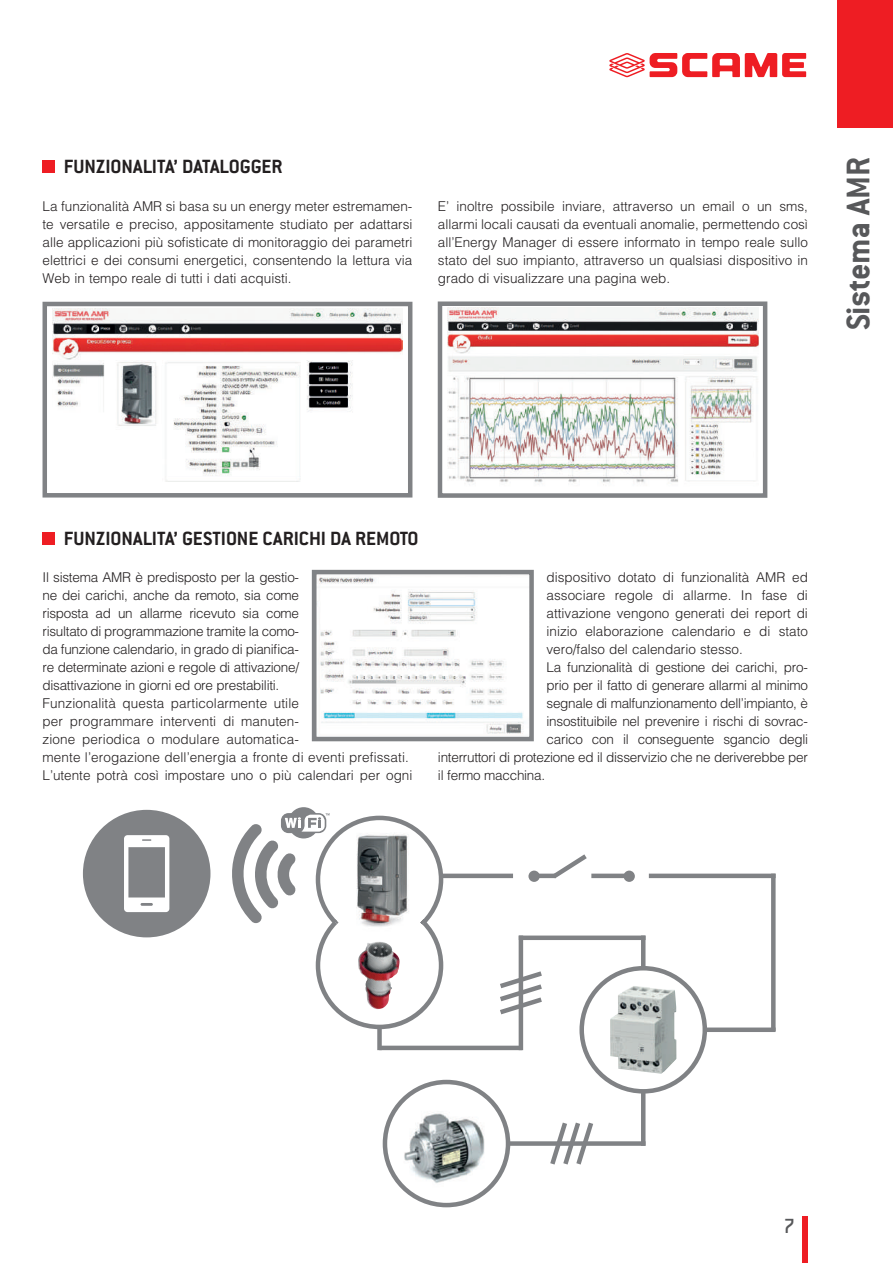
<style>
.page{position:relative;width:893px;height:1263px;background:#fff}
.page>*{position:absolute;margin:0;border:0;box-sizing:border-box;transform-origin:0 0}
.t1{font:700 36px "Conduit ITC";letter-spacing:-.005em;color:#57585a}
.t2{font:500 22.5px "Conduit ITC";color:#57585a}
.t3{font:700 21px "Conduit ITC";color:#231f20}
.t4{font:300 13.5px/18px "Helvetica";letter-spacing:-.015em;color:#231f20;text-align:justify}
</style>
<div class="page">
<hr style="left:641px;top:935px;width:4px;height:111px;background:#808285">
<svg style="left:609px;top:53px;width:197px;height:24px"></svg>
<div style="left:838px;top:0;width:55px;height:128px;background:#ee1d23"></div>
<div style="left:803px;top:1216px;width:5px;height:47px;background:#ee1d23"></div>
<div style="left:43px;top:160px;width:12px;height:13px;background:#ee1d23"></div>
<img style="left:53px;top:308px;width:349px;height:174px">
<div style="left:43px;top:302px;width:369px;height:195px;border:4px solid #808285"></div>
<img style="left:447px;top:308px;width:311px;height:177px">
<div style="left:438px;top:301px;width:329px;height:197px;border:4px solid #808285"></div>
<img style="left:317px;top:575px;width:207px;height:159px">
<div style="left:312px;top:570px;width:222px;height:171px;border:4px solid #808285"></div>
<div style="left:288px;top:807px;width:31px;height:31px;background:#808285;border-radius:50%"></div>
<div style="left:582px;top:968px;width:123px;height:123px;background:#fff;border-radius:50%"></div>
<img style="left:610px;top:986px;width:66px;height:88px">
<div style="left:579px;top:966px;width:128px;height:127px;border:4px solid #808285;border-radius:50%"></div>
<div style="left:83px;top:810px;width:127px;height:127px;background:#808285;border-radius:50%"></div>
<svg style="left:124px;top:835px;width:45px;height:77px"></svg>
<div style="left:497px;top:1141px;width:148px;height:5px;background:#808285"></div>
<div style="left:519px;top:935px;width:126px;height:5px;background:#808285"></div>
<hr style="left:379px;top:1046px;width:143px;height:4px;background:#808285">
<svg style="left:547px;top:1122px;width:50px;height:43px"></svg>
<div style="left:377px;top:1026px;width:5px;height:24px;background:#808285"></div>
<hr style="left:641px;top:1092px;width:4px;height:54px;background:#808285">
<div style="left:771px;top:874px;width:5px;height:157px;background:#808285"></div>
<hr style="left:519px;top:935px;width:4px;height:115px;background:#808285">
<svg style="left:500px;top:968px;width:42px;height:50px"></svg>
<hr style="left:441px;top:874px;width:72px;height:4px;background:#808285">
<hr style="left:591px;top:874px;width:38px;height:4px;background:#808285">
<hr style="left:535px;top:874px;width:21px;height:4px;background:#808285">
<svg style="left:548px;top:854px;width:44px;height:25px"></svg>
<div style="left:528px;top:870px;width:12px;height:12px;background:#808285;border-radius:50%"></div>
<div style="left:624px;top:870px;width:11px;height:12px;background:#808285;border-radius:50%"></div>
<svg style="left:232px;top:813px;width:214px;height:218px"></svg>
<img style="left:334px;top:822px;width:91px;height:115px">
<img style="left:358px;top:942px;width:42px;height:67px">
<div style="left:43px;top:532px;width:12px;height:12px;background:#ee1d23"></div>
<hr style="left:649px;top:874px;width:127px;height:4px;background:#808285">
<div style="left:706px;top:1027px;width:70px;height:5px;background:#808285"></div>
<svg style="left:385px;top:1082px;width:123px;height:123px"></svg>
<img style="left:392px;top:1100px;width:109px;height:87px">
<div style="left:383px;top:1080px;width:127px;height:127px;border:4px solid #808285;border-radius:50%"></div>
<h3 class="t3" style="left:64px;top:155px;width:220px">FUNZIONALITA’ DATALOGGER</h3>
<p class="t4" style="left:43px;top:197px;width:371px">La funzionalità AMR si basa su un energy meter estremamen&shy;te versatile e preciso, appositamente studiato per adattarsi alle applicazioni più sofisticate di monitoraggio dei parametri elettrici e dei consumi energetici, consentendo la lettura via Web in tempo reale di tutti i dati acquisti.</p>
<p class="t4" style="left:438px;top:197px;width:371px">E’ inoltre possibile inviare, attraverso un email o un sms, allarmi locali causati da eventuali anomalie, permettendo così all’Energy Manager di essere informato in tempo reale sullo stato del suo impianto, attraverso un qualsiasi dispositivo in grado di visualizzare una pagina web.</p>
<h1 class="t1" style="left:837px;top:330px;width:175px;rotate:-90deg">Sistema AMR</h1>
<h3 class="t3" style="left:64px;top:526px;width:356px">FUNZIONALITA’ GESTIONE CARICHI DA REMOTO</h3>
<p class="t4" style="left:43px;top:568px;width:371px;text-align:left">Il sistema AMR è predisposto per la gestio-<br>ne dei carichi, anche da remoto, sia come<br>risposta ad un allarme ricevuto sia come<br>risultato di programmazione tramite la como-<br>da funzione calendario, in grado di pianifica-<br>re determinate azioni e regole di attivazione/<br>disattivazione in giorni ed ore prestabiliti.<br>Funzionalità questa particolarmente utile<br>per programmare interventi di manuten-<br>zione periodica o modulare automatica-<br>mente l’erogazione dell’energia a fronte di eventi prefissati.<br>L’utente potrà così impostare uno o più calendari per ogni</p>
<p class="t4" style="left:547px;top:568px;width:263px">dispositivo dotato di funzionalità AMR ed</p>
<p class="t4" style="left:547px;top:586px;width:263px">associare regole di allarme. In fase di</p>
<p class="t4" style="left:547px;top:604px;width:263px">attivazione vengono generati dei report di</p>
<p class="t4" style="left:547px;top:622px;width:263px">inizio elaborazione calendario e di stato</p>
<p class="t4" style="left:547px;top:640px;width:198px">vero/falso del calendario stesso.</p>
<p class="t4" style="left:547px;top:658px;width:263px">La funzionalità di gestione dei carichi, pro-</p>
<p class="t4" style="left:547px;top:676px;width:263px">prio per il fatto di generare allarmi al minimo</p>
<p class="t4" style="left:547px;top:694px;width:263px">segnale di malfunzionamento dell’impianto, è</p>
<p class="t4" style="left:547px;top:712px;width:263px">insostituibile nel prevenire i rischi di sovrac-</p>
<p class="t4" style="left:547px;top:730px;width:263px">carico con il conseguente sgancio degli</p>
<p class="t4" style="left:438px;top:748px;width:371px">interruttori di protezione ed il disservizio che ne deriverebbe per</p>
<p class="t4" style="left:438px;top:766px;width:109px">il fermo macchina.</p>
<h2 class="t2" style="left:783px;top:1214px;width:13px">7</h2>
</div>
